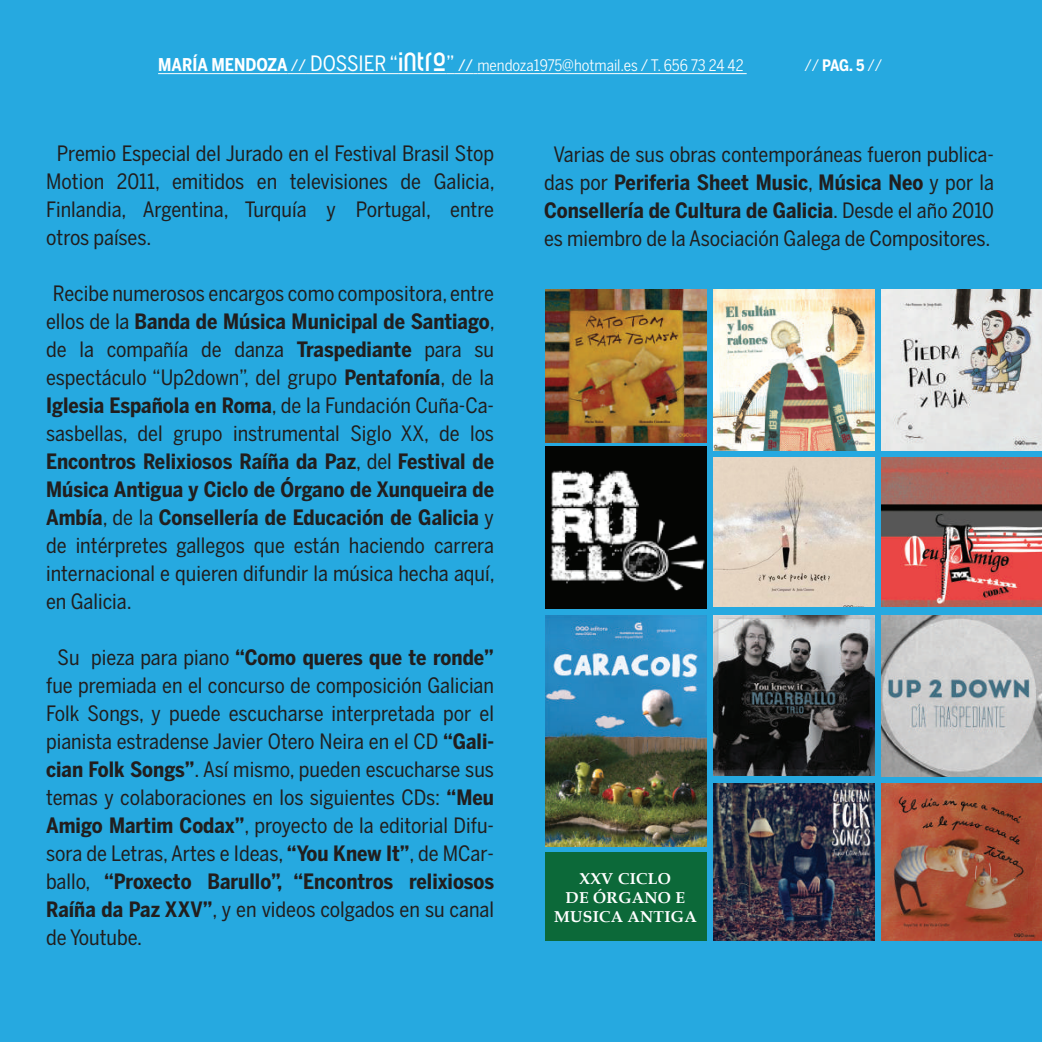
<style>
.page{position:relative;width:1042px;height:1042px;background:#fff}
.page>*{position:absolute;margin:0;border:0;box-sizing:border-box;transform-origin:0 0}
.t1{font:21px/28px "Benton Sans Cond";color:#211e1e;text-align:justify}
.t2{font:15.75px "Benton Sans Cond";color:#fff}
.t3{font:700 15.75px/18.9px "Book Antiqua";letter-spacing:.02em;color:#fff;text-align:center}
.t4{font:700 15.75px "Benton Sans Cond";color:#fff}
.s1{font-weight:700;font-size:17.5px}
.s2{font-style:inherit}
.s3{font-size:21px}
.s4{font-family:"Ruler Modern";font-size:24.5px}
.s5{font-weight:400}
.s6{font-weight:700}
</style>
<div class="page">
<div style="left:0;top:0;width:1042px;height:1041px;background:#26a9e0"></div>
<hr style="left:158px;top:73px;width:130px;height:1px;background:#fff">
<svg style="left:288px;top:73px;width:18px;height:1px"></svg>
<hr style="left:306px;top:73px;width:92px;height:1px;background:#fff">
<hr style="left:398px;top:73px;width:48px;height:1px;background:#fff">
<svg style="left:446px;top:73px;width:31px;height:1px"></svg>
<hr style="left:477px;top:73px;width:269px;height:1px;background:#fff">
<img style="left:881px;top:783px;width:161px;height:158px">
<img style="left:713px;top:289px;width:162px;height:162px">
<img style="left:881px;top:289px;width:161px;height:162px">
<img style="left:545px;top:289px;width:162px;height:154px">
<img style="left:713px;top:457px;width:162px;height:150px">
<img style="left:881px;top:457px;width:161px;height:150px">
<img style="left:713px;top:783px;width:161px;height:158px">
<img style="left:713px;top:615px;width:162px;height:161px">
<img style="left:881px;top:615px;width:161px;height:161px">
<img style="left:545px;top:446px;width:162px;height:163px">
<img style="left:545px;top:615px;width:162px;height:232px">
<div style="left:545px;top:852px;width:162px;height:91px;background:#0c6939"></div>
<div style="left:545px;top:941px;width:497px;height:6px;background:#26a9e0"></div>
<p class="t2" style="left:158px;top:56px;width:587px"><span class="s1">MARÍA MENDOZA</span> <span class="s2">//</span> <span class="s3">DOSSIER “</span><span class="s4">INTRO</span><span class="s3">”</span> <span class="s2">//</span> mendoza1975@hotmail.es / T. 656 73 24 42</p>
<p class="t4" style="left:804px;top:56px;width:79px"><span class="s5">//</span> PAG. 5 <span class="s5">//</span></p>
<p class="t1" style="left:46px;top:139px;width:450px;text-indent:11px">Premio Especial del Jurado en el Festival Brasil Stop Motion 2011, emitidos en televisiones de Galicia, Finlandia, Argentina, Turquía y Portugal, entre otros países.</p>
<p class="t1" style="left:46px;top:279px;width:450px;text-indent:7px">Recibe numerosos encargos como compositora, entre ellos de la <span class="s6">Banda de Música Municipal de Santiago</span>, de la compañía de danza <span class="s6">Traspediante</span> para su espectáculo “Up2down”, del grupo <span class="s6">Pentafonía</span>, de la <span class="s6">Iglesia Española en Roma</span>, de la Fundación Cuña-Ca&shy;sasbellas, del grupo instrumental Siglo XX, de los <span class="s6">Encontros Relixiosos Raíña da Paz</span>, del <span class="s6">Festival de Música Antigua y Ciclo de Órgano de Xunqueira de Ambía</span>, de la <span class="s6">Consellería de Educación de Galicia</span> y de intérpretes gallegos que están haciendo carrera internacional e quieren difundir la música hecha aquí, en Galicia.</p>
<p class="t1" style="left:46px;top:643px;width:449px;text-indent:12px">Su pieza para piano <span class="s6">“Como queres que te ronde” </span>fue premiada en el concurso de composición Galician Folk Songs, y puede escucharse interpretada por el pianista estradense Javier Otero Neira en el CD <span class="s6">“Gali&shy;cian Folk Songs”</span>. Así mismo, pueden escucharse sus temas y colaboraciones en los siguientes CDs: <span class="s6">“Meu Amigo Martim Codax”</span>, proyecto de la editorial Difu&shy;sora de Letras, Artes e Ideas, <span class="s6">“You Knew It”</span>, de MCar&shy;ballo, <span class="s6">“Proxecto Barullo”, “Encontros relixiosos Raíña da Paz XXV”</span>, y en videos colgados en su canal de Youtube.</p>
<p class="t1" style="left:544px;top:140px;width:451px;text-align:center">Varias de sus obras contemporáneas fueron publica&shy;das por <span class="s6">Periferia Sheet Music</span>, <span class="s6">Música Neo</span> y por la <span class="s6">Consellería de Cultura de Galicia</span>. Desde el año 2010 es miembro de la Asociación Galega de Compositores.</p>
<p class="t3" style="left:554px;top:869px;width:144px">XXV CICLO<br>DE ÓRGANO E<br>MUSICA ANTIGA</p>
</div>
